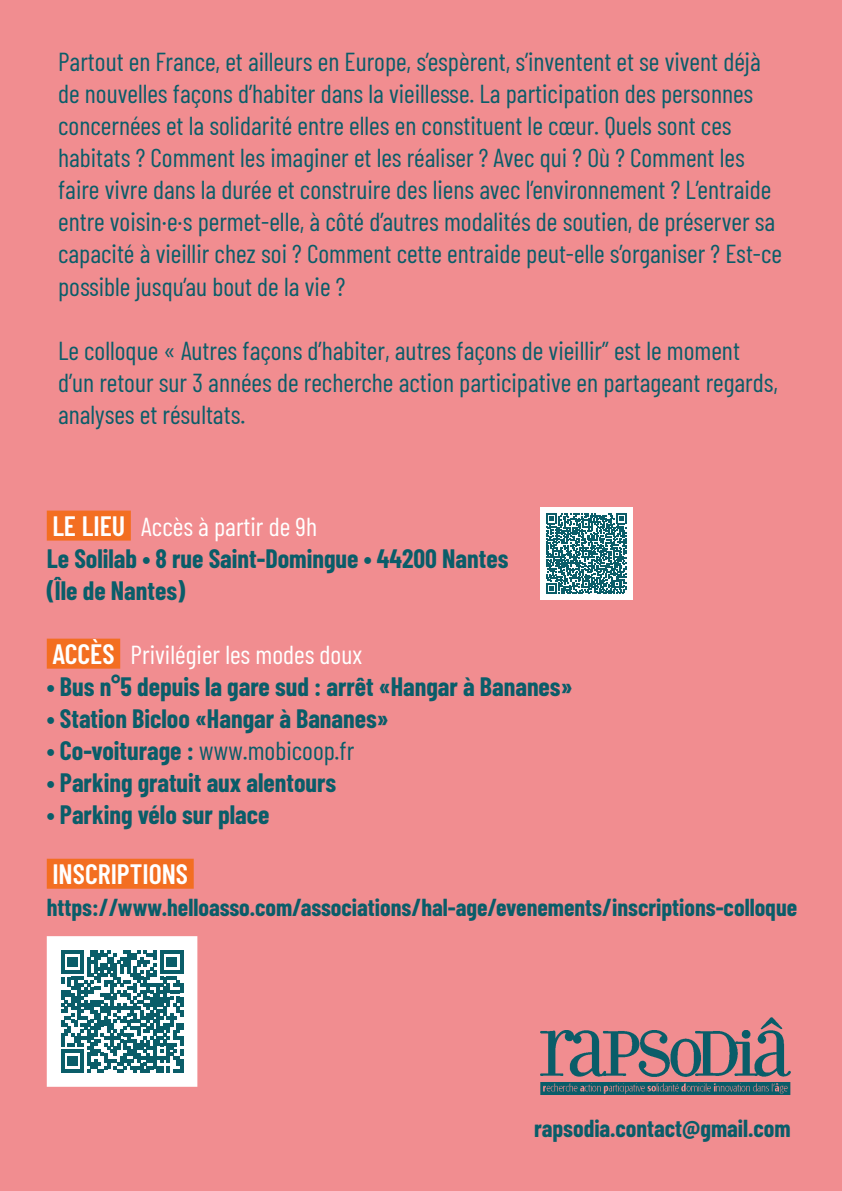
<style>
.page{position:relative;width:842px;height:1191px;background:#f18d90}
.page>*{position:absolute;margin:0;border:0;box-sizing:border-box;transform-origin:0 0}
.t1{font:600 28px "Barlow Condensed";color:#fff}
.t2{font:26px/32px "Barlow Condensed";color:#0a5d69}
.t3{font:700 26px/32px "Barlow Condensed";color:#0a5d69}
.t4{font:26px "Barlow Condensed";color:#fff}
.t5{font:700 24px "Barlow Condensed";color:#0a5d69}
.s1{font-weight:600;font-size:28px;color:#fff}
.s2{font-weight:400;color:#fff}
.s3{font-weight:600;font-size:28px}
.s4{font-weight:700}
</style>
<div class="page">
<div style="left:47px;top:510px;width:84px;height:30px;background:#f36e21"></div>
<div style="left:47px;top:638px;width:73px;height:30px;background:#f36e21"></div>
<div style="left:47px;top:858px;width:147px;height:30px;background:#f36e21"></div>
<div style="left:540px;top:507px;width:92px;height:93px;background:#fff"></div>
<svg style="left:546px;top:513px;width:80px;height:81px"></svg>
<div style="left:48px;top:937px;width:148px;height:148px;background:#fff"></div>
<svg style="left:61px;top:950px;width:122px;height:122px"></svg>
<div style="left:47px;top:936px;width:150px;height:150px;border:2px solid #fff"></div>
<img style="left:540px;top:1017px;width:251px;height:77px">
<p class="t2" style="left:58px;top:44px;width:725px">Partout en France, et ailleurs en Europe, s’espèrent, s’inventent et se vivent déjà de nouvelles façons d’habiter dans la vieillesse. La participation des personnes concernées et la solidarité entre elles en constituent le cœur. Quels sont ces habitats ? Comment les imaginer et les réaliser ? Avec qui ? Où ? Comment les faire vivre dans la durée et construire des liens avec l’environnement ? L’entraide entre voisin·e·s permet-elle, à côté d’autres modalités de soutien, de préserver sa capacité à vieillir chez soi ? Comment cette entraide peut-elle s’organiser ? Est-ce possible jusqu’au bout de la vie ?</p>
<p class="t2" style="left:58px;top:332px;width:721px">Le colloque « Autres façons d’habiter, autres façons de vieillir” est le moment d’un retour sur 3 années de recherche action participative en partageant regards, analyses et résultats.</p>
<p class="t3" style="left:47px;top:509px;width:463px"><span class="s1">LE LIEU</span> <span class="s2">Accès à partir de 9h<br></span>Le Solilab • 8 rue Saint-Domingue • 44200 Nantes (Île de Nantes)</p>
<p class="t4" style="left:52px;top:635px;width:311px"><span class="s3">ACCÈS</span> Privilégier les modes doux</p>
<p class="t3" style="left:47px;top:669px;width:527px">• Bus n°5 depuis la gare sud : arrêt «Hangar à Bananes»</p>
<p class="t3" style="left:47px;top:701px;width:343px">• Station Bicloo «Hangar à Bananes»</p>
<p class="t2" style="left:47px;top:732px;width:309px"><span class="s4">• Co-voiturage :</span> www.mobicoop.fr</p>
<p class="t3" style="left:47px;top:765px;width:291px">• Parking gratuit aux alentours</p>
<p class="t3" style="left:47px;top:797px;width:224px">• Parking vélo sur place</p>
<p class="t1" style="left:52px;top:853px;width:137px">INSCRIPTIONS</p>
<p class="t5" style="left:47px;top:890px;width:752px">https://www.helloasso.com/associations/hal-age/evenements/inscriptions-colloque</p>
<p class="t5" style="left:534px;top:1111px;width:258px">rapsodia.contact@gmail.com</p>
</div>
